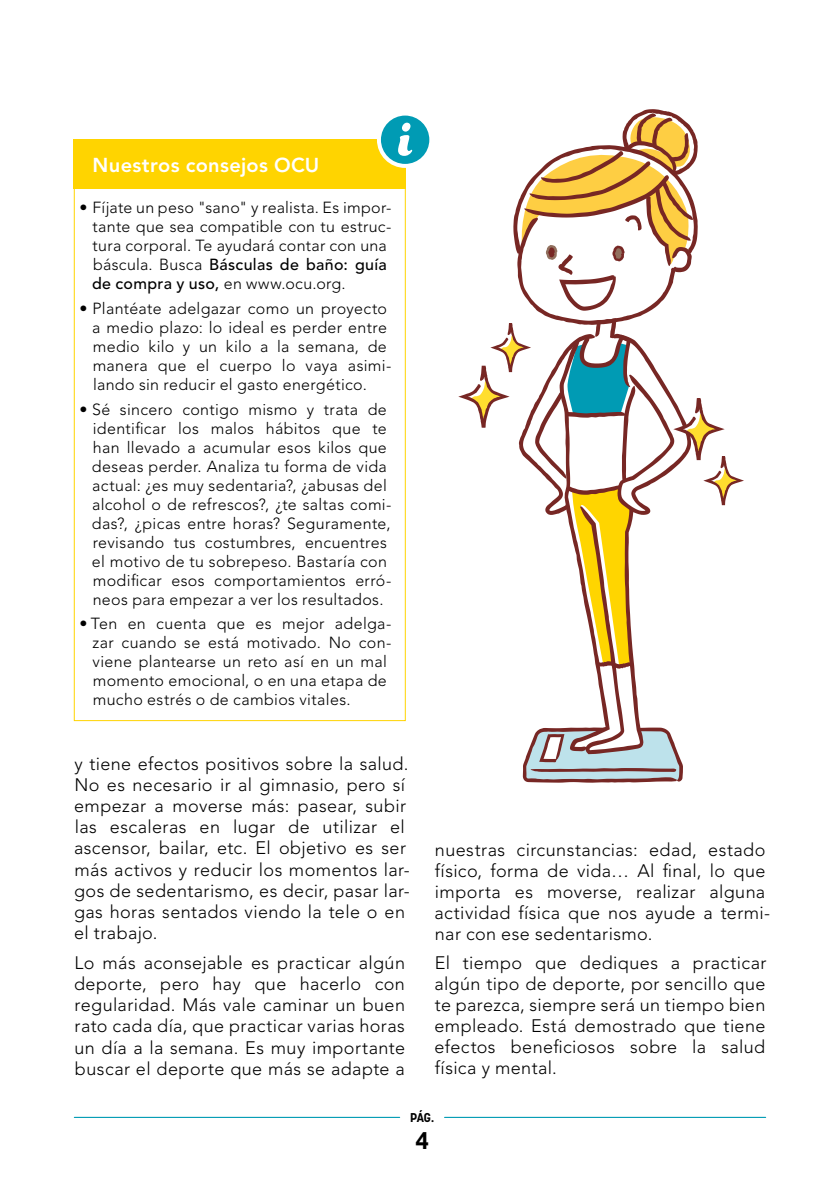
<style>
.page{position:relative;width:840px;height:1191px;background:#fff}
.page>*{position:absolute;margin:0;border:0;box-sizing:border-box;transform-origin:0 0}
.t1{font:700 24px "Korolev";color:#000}
.t2{font:800 20px "Avenir LT Std";letter-spacing:.015em;color:#fff}
.t3{font:300 18px/21.2px "Avenir LT Std";letter-spacing:.02em;color:#000}
.t4{font:300 16px/19px "Avenir LT Std";letter-spacing:.02em;color:#000}
.t5{font:700 12.6px "Korolev";color:#000}
.s1{font-weight:500}
</style>
<div class="page">
<hr style="left:74px;top:1116px;width:325px;height:2px;background:#009bb4">
<hr style="left:444px;top:1116px;width:321px;height:2px;background:#009bb4">
<svg style="left:458px;top:109px;width:285px;height:673px"></svg>
<div style="left:74px;top:140px;width:331px;height:49px;background:#ffd400"></div>
<div style="left:379px;top:114px;width:52px;height:52px;background:#009bb4;border-radius:50%"></div>
<div style="left:377px;top:112px;width:56px;height:56px;border:4px solid #fff;border-radius:50%"></div>
<svg style="left:398px;top:123px;width:14px;height:33px"></svg>
<p class="t2" style="left:93px;top:153px;width:228px">Nuestros consejos OCU</p>
<p class="t4" style="left:92px;top:198px;width:300px;text-indent:-13px">• Fíjate un peso "sano" y realista. Es impor&shy;tante que sea compatible con tu estruc&shy;tura corporal. Te ayudará contar con una báscula. Busca <span class="s1">Básculas de baño: guía de compra y uso,</span> en www.ocu.org.</p>
<p class="t4" style="left:92px;top:299px;width:300px;text-indent:-13px">• Plantéate adelgazar como un proyecto a medio plazo: lo ideal es perder entre medio kilo y un kilo a la semana, de manera que el cuerpo lo vaya asimi&shy;lando sin reducir el gasto energético.</p>
<p class="t4" style="left:92px;top:400px;width:301px;text-indent:-13px">• Sé sincero contigo mismo y trata de identificar los malos hábitos que te han llevado a acumular esos kilos que deseas perder. Analiza tu forma de vida actual: ¿es muy sedentaria?, ¿abusas del alcohol o de refrescos?, ¿te saltas comi&shy;das?, ¿picas entre horas? Seguramente, revisando tus costumbres, encuentres el motivo de tu sobrepeso. Bastaría con modificar esos comportamientos erró&shy;neos para empezar a ver los resultados.</p>
<p class="t4" style="left:92px;top:614px;width:300px;text-indent:-13px">• Ten en cuenta que es mejor adelga&shy;zar cuando se está motivado. No con&shy;viene plantearse un reto así en un mal momento emocional, o en una etapa de mucho estrés o de cambios vitales.</p>
<p class="t3" style="left:74px;top:753px;width:337px">y tiene efectos positivos sobre la salud.<br>No es necesario ir al gimnasio, pero sí empezar a moverse más: pasear, subir las escaleras en lugar de utilizar el ascensor, bailar, etc. El objetivo es ser más activos y reducir los momentos lar&shy;gos de sedentarismo, es decir, pasar lar&shy;gas horas sentados viendo la tele o en el trabajo.</p>
<p class="t3" style="left:74px;top:952px;width:332px;text-align:justify">Lo más aconsejable es practicar algún deporte, pero hay que hacerlo con regularidad. Más vale caminar un buen rato cada día, que practicar varias horas un día a la semana. Es muy importante buscar el deporte que más se adapte a</p>
<p class="t3" style="left:434px;top:839px;width:337px">nuestras circunstancias: edad, estado físico, forma de vida… Al final, lo que importa es moverse, realizar alguna actividad física que nos ayude a termi&shy;nar con ese sedentarismo.</p>
<p class="t3" style="left:434px;top:952px;width:333px;text-align:justify">El tiempo que dediques a practicar algún tipo de deporte, por sencillo que te parezca, siempre será un tiempo bien empleado. Está demostrado que tiene efectos beneficiosos sobre la salud física y mental.</p>
<p class="t5" style="left:410px;top:1109px;width:25px">PÁG.</p>
<h1 class="t1" style="left:415px;top:1125px;width:15px">4</h1>
</div>
